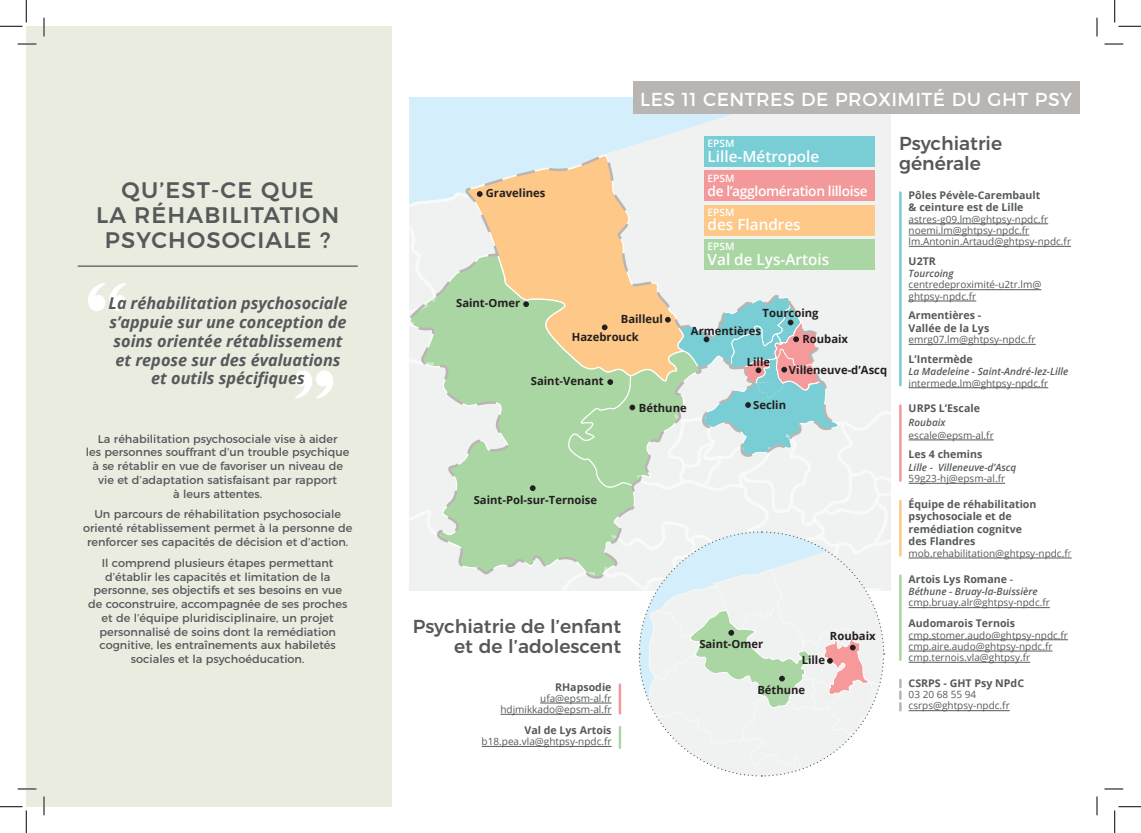
<style>
.page{position:relative;width:1141px;height:833px;background:#fff}
.page>*{position:absolute;margin:0;border:0;box-sizing:border-box;transform-origin:0 0}
.Grand_titre{font:500 22.5px/25px "Montserrat";letter-spacing:.05em;color:#55595a;text-align:center}
.t1{font:500 18.75px/20px "Montserrat";color:#57585a}
.Titre_1{font:18.75px "Montserrat";letter-spacing:.025em;color:#fff}
.citation{font:italic 700 16.25px/18.8px "Open Sans";color:#55595a;text-align:center}
.t2{font:600 15.25px "Open Sans";color:#fff}
.t3{font:600 13.75px "Open Sans";letter-spacing:-.025em;color:#fff}
.Intro{font:11.25px/13.8px "Montserrat";color:#55595a;text-align:center}
.t4{font:700 11.25px "Open Sans";color:#231f20}
.Corps_de_texte{font:700 10.62px/12.5px "Open Sans";color:#55595a}
.Mail{font:700 10.62px/12.5px "Open Sans";color:#55595a}
.t5{font:600 10.25px "Open Sans";color:#fff}
.Mail-2{font:10px/11.2px "Open Sans";color:#55595a}
.Corps_de_texte-2{font:italic 600 10px "Open Sans";color:#55595a}
.s1{font-weight:300}
.s2{font-weight:600;font-style:italic}
</style>
<div class="page">
<div style="left:26px;top:26px;width:365px;height:780px;background:#e9ecdf"></div>
<svg style="left:409px;top:97px;width:491px;height:56px;fill:#d4effb"></svg>
<hr style="left:78px;top:265px;width:280px;height:1px;background:#55595a">
<svg style="left:88px;top:283px;width:38px;height:28px"></svg>
<svg style="left:295px;top:370px;width:38px;height:28px"></svg>
<div style="left:899px;top:132px;width:146px;height:38px;background:#fff"></div>
<div style="left:633px;top:81px;width:446px;height:32px;background:#b9b5b2"></div>
<hr style="left:908px;top:557px;width:163px;height:1px;background:#55595a">
<hr style="left:908px;top:223px;width:140px;height:1px;background:#55595a">
<hr style="left:908px;top:235px;width:121px;height:1px;background:#55595a">
<hr style="left:908px;top:246px;width:162px;height:1px;background:#55595a">
<hr style="left:908px;top:289px;width:133px;height:1px;background:#55595a">
<hr style="left:908px;top:300px;width:68px;height:1px;background:#55595a">
<hr style="left:908px;top:344px;width:127px;height:1px;background:#55595a">
<hr style="left:908px;top:387px;width:140px;height:1px;background:#55595a">
<hr style="left:908px;top:607px;width:141px;height:1px;background:#55595a">
<hr style="left:908px;top:639px;width:159px;height:1px;background:#55595a">
<hr style="left:908px;top:650px;width:144px;height:1px;background:#55595a">
<hr style="left:908px;top:661px;width:122px;height:1px;background:#55595a">
<svg style="left:409px;top:153px;width:492px;height:623px"></svg>
<hr style="left:908px;top:710px;width:101px;height:1px;background:#55595a">
<hr style="left:899px;top:405px;width:2px;height:75px;background:#f3999b">
<hr style="left:908px;top:439px;width:85px;height:1px;background:#55595a">
<hr style="left:908px;top:483px;width:97px;height:1px;background:#55595a">
<div style="left:703px;top:204px;width:171px;height:31px;background:#fdc888"></div>
<div style="left:703px;top:136px;width:171px;height:31px;background:#79ced5"></div>
<div style="left:703px;top:239px;width:171px;height:31px;background:#a9d6a3"></div>
<div style="left:703px;top:170px;width:171px;height:31px;background:#f3999b"></div>
<svg style="left:18px;top:43px;width:18px;height:2px"></svg>
<svg style="left:1104px;top:43px;width:19px;height:2px"></svg>
<svg style="left:18px;top:788px;width:18px;height:1px"></svg>
<svg style="left:1104px;top:788px;width:19px;height:1px"></svg>
<svg style="left:43px;top:18px;width:2px;height:18px"></svg>
<svg style="left:43px;top:796px;width:2px;height:18px"></svg>
<svg style="left:1096px;top:18px;width:1px;height:18px"></svg>
<svg style="left:1096px;top:796px;width:1px;height:18px"></svg>
<svg style="left:0;top:0;width:27px;height:27px"></svg>
<svg style="left:0;top:806px;width:27px;height:26px"></svg>
<svg style="left:1114px;top:0;width:26px;height:27px"></svg>
<svg style="left:1114px;top:806px;width:26px;height:26px"></svg>
<p class="Grand_titre" style="left:96px;top:175px;width:245px">QU’EST-CE QUE<br>LA RÉHABILITATION<br>PSYCHOSOCIALE ?</p>
<p class="citation" style="left:109px;top:293px;width:240px">La réhabilitation psychosociale s’appuie sur une conception de soins orientée rétablissement et repose sur des évaluations et outils spécifiques</p>
<p class="Intro" style="left:86px;top:430px;width:265px">La réhabilitation psychosociale vise à aider<br>les personnes souffrant d’un trouble psychique à se rétablir en vue de favoriser un niveau de vie et d’adaptation satisfaisant par rapport<br>à leurs attentes.</p>
<p class="Intro" style="left:83px;top:506px;width:271px">Un parcours de réhabilitation psychosociale orienté rétablissement permet à la personne de renforcer ses capacités de décision et d’action.</p>
<p class="Intro" style="left:88px;top:554px;width:261px">Il comprend plusieurs étapes permettant d’établir les capacités et limitation de la personne, ses objectifs et ses besoins en vue de coconstruire, accompagnée de ses proches et de l’équipe pluridisciplinaire, un projet personnalisé de soins dont la remédiation cognitive, les entraînements aux habiletés sociales et la psychoéducation.</p>
<p class="Titre_1" style="left:640px;top:85px;width:433px">LES 11 CENTRES DE PROXIMITÉ DU GHT PSY</p>
<p class="t4" style="left:486px;top:185px;width:61px">Gravelines</p>
<p class="t4" style="left:456px;top:294px;width:66px">Saint-Omer</p>
<p class="t4" style="left:620px;top:310px;width:44px">Bailleul</p>
<p class="t4" style="left:572px;top:328px;width:68px">Hazebrouck</p>
<p class="t4" style="left:531px;top:372px;width:74px">Saint-Venant</p>
<p class="t5" style="left:707px;top:137px;width:28px">EPSM</p>
<p class="t2" style="left:707px;top:146px;width:113px">Lille-Métropole</p>
<p class="t5" style="left:707px;top:171px;width:28px">EPSM</p>
<p class="t3" style="left:707px;top:181px;width:161px">de l’agglomération lilloise</p>
<p class="t5" style="left:707px;top:205px;width:28px">EPSM</p>
<p class="t2" style="left:707px;top:214px;width:95px">des Flandres</p>
<p class="t5" style="left:707px;top:239px;width:28px">EPSM</p>
<p class="t2" style="left:707px;top:248px;width:123px">Val de Lys-Artois</p>
<p class="t4" style="left:762px;top:305px;width:57px">Tourcoing</p>
<p class="t4" style="left:746px;top:353px;width:25px">Lille</p>
<p class="t4" style="left:691px;top:322px;width:72px">Armentières</p>
<p class="t4" style="left:802px;top:330px;width:47px">Roubaix</p>
<p class="t4" style="left:788px;top:362px;width:100px">Villeneuve-d’Ascq</p>
<p class="t4" style="left:473px;top:491px;width:125px">Saint-Pol-sur-Ternoise</p>
<p class="t4" style="left:638px;top:399px;width:49px">Béthune</p>
<p class="t4" style="left:753px;top:397px;width:34px">Seclin</p>
<h2 class="t1" style="left:412px;top:614px;width:210px;text-align:right">Psychiatrie de l’enfant et de l’adolescent</h2>
<p class="Corps_de_texte" style="left:555px;top:679px;width:58px">RHapsodie</p>
<p class="Mail-2" style="left:540px;top:691px;width:73px">ufa@epsm-al.fr</p>
<p class="Mail-2" style="left:500px;top:703px;width:113px">hdjmikkado@epsm-al.fr</p>
<p class="Corps_de_texte" style="left:524px;top:723px;width:89px">Val de Lys Artois</p>
<p class="Mail-2" style="left:481px;top:735px;width:131px">b18.pea.vla@ghtpsy-npdc.fr</p>
<p class="t4" style="left:699px;top:635px;width:65px">Saint-Omer</p>
<p class="t4" style="left:829px;top:627px;width:47px">Roubaix</p>
<p class="t4" style="left:801px;top:651px;width:25px">Lille</p>
<p class="t4" style="left:757px;top:681px;width:49px">Béthune</p>
<h2 class="t1" style="left:899px;top:132px;width:105px">Psychiatrie générale</h2>
<p class="Mail" style="left:908px;top:188px;width:133px">Pôles Pévèle-Carembault &amp; ceinture est de Lille</p>
<p class="Mail-2" style="left:908px;top:213px;width:141px">astres-g09.lm@ghtpsy-npdc.fr</p>
<p class="Mail-2" style="left:908px;top:224px;width:122px">noemi.lm@ghtpsy-npdc.fr</p>
<p class="Mail-2" style="left:908px;top:235px;width:164px">lm.Antonin.Artaud@ghtpsy-npdc.fr</p>
<p class="Corps_de_texte" style="left:908px;top:254px;width:29px">U2TR</p>
<p class="Corps_de_texte-2" style="left:908px;top:266px;width:47px">Tourcoing</p>
<p class="Mail-2" style="left:908px;top:279px;width:134px">centredeproximité-u2tr.lm@ ghtpsy-npdc.fr</p>
<p class="Corps_de_texte" style="left:908px;top:309px;width:82px">Armentières -<br>Vallée de la Lys</p>
<p class="Mail-2" style="left:908px;top:333px;width:128px">emrg07.lm@ghtpsy-npdc.fr</p>
<p class="Corps_de_texte" style="left:908px;top:352px;width:66px">L’Intermède</p>
<p class="Corps_de_texte-2" style="left:908px;top:364px;width:161px">La Madeleine - Saint-André-lez-Lille</p>
<p class="Mail-2" style="left:908px;top:377px;width:141px">intermede.lm@ghtpsy-npdc.fr</p>
<p class="Corps_de_texte" style="left:908px;top:402px;width:73px">URPS L’Escale</p>
<p class="Corps_de_texte-2" style="left:908px;top:415px;width:38px">Roubaix</p>
<p class="Mail-2" style="left:908px;top:429px;width:87px">escale@epsm-al.fr</p>
<p class="Corps_de_texte" style="left:908px;top:447px;width:75px">Les 4 chemins</p>
<p class="Corps_de_texte-2" style="left:908px;top:460px;width:109px">Lille - Villeneuve-d’Ascq</p>
<p class="Mail-2" style="left:908px;top:472px;width:98px">59g23-hj@epsm-al.fr</p>
<p class="Corps_de_texte" style="left:908px;top:497px;width:129px">Équipe de réhabilitation psychosociale et de remédiation cognitve des Flandres</p>
<p class="Mail-2" style="left:908px;top:547px;width:164px">mob.rehabilitation@ghtpsy-npdc.f<span class="s1">r</span></p>
<p class="Corps_de_texte" style="left:908px;top:572px;width:106px">Artois Lys Romane <span class="s2">-</span></p>
<p class="Corps_de_texte-2" style="left:908px;top:584px;width:131px">Béthune - Bruay-la-Buissière</p>
<p class="Mail-2" style="left:908px;top:596px;width:143px">cmp.bruay.alr@ghtpsy-npdc.fr</p>
<p class="Corps_de_texte" style="left:908px;top:616px;width:108px">Audomarois Ternois</p>
<p class="Mail-2" style="left:908px;top:628px;width:161px">cmp.stomer.audo@ghtpsy-npdc.fr</p>
<p class="Mail-2" style="left:908px;top:640px;width:145px">cmp.aire.audo@ghtpsy-npdc.fr</p>
<p class="Mail-2" style="left:908px;top:651px;width:123px">cmp.ternois.vla@ghtpsy.fr</p>
<p class="Corps_de_texte" style="left:908px;top:676px;width:117px">CSRPS - GHT Psy NPdC</p>
<p class="Mail-2" style="left:908px;top:688px;width:69px">03 20 68 55 94</p>
<p class="Mail-2" style="left:908px;top:699px;width:103px">csrps@ghtpsy-npdc.fr</p>
</div>
